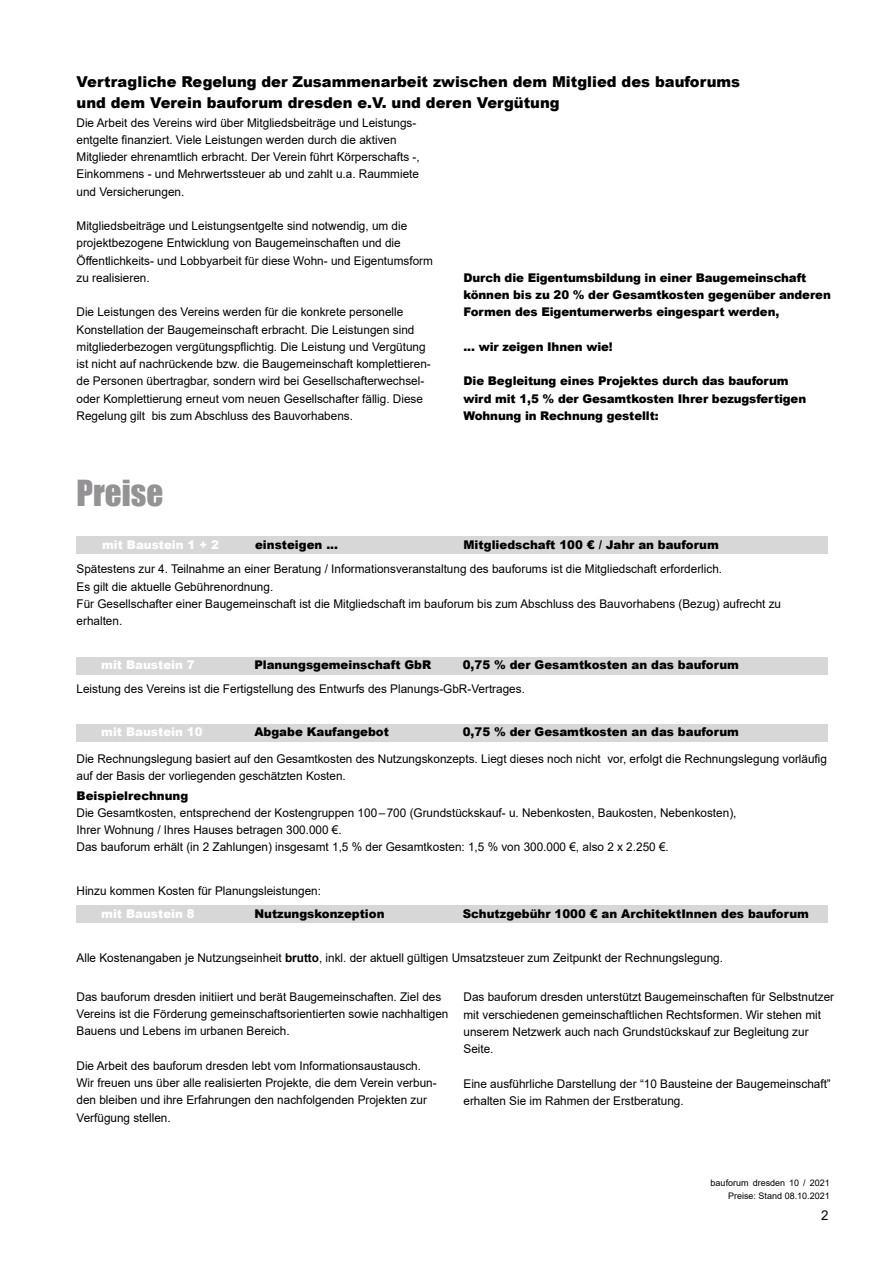
<style>
.page{position:relative;width:893px;height:1263px;background:#fff}
.page>*{position:absolute;margin:0;border:0;box-sizing:border-box;transform-origin:0 0}
.t1{font:33px "Impact";color:#949294}
.t2{font:900 15px/21px "Arial";color:#000}
.t3{font:13.5px "Arial";color:#000}
.t4{font:12px/17.2px "Arial";color:#000}
.t5{font:900 12px/17.2px "Arial";letter-spacing:-.01em;color:#000}
.t6{font:900 12px "Arial";color:#fff}
.t7{font:9px/12.8px "Arial";color:#000;text-align:right}
.s1{font-weight:700}
</style>
<div class="page">
<div style="left:77px;top:536px;width:751px;height:18px;background:#d6d7d6"></div>
<div style="left:77px;top:657px;width:751px;height:17px;background:#d6d7d6"></div>
<div style="left:77px;top:905px;width:751px;height:18px;background:#d6d7d6"></div>
<div style="left:77px;top:724px;width:751px;height:17px;background:#d6d7d6"></div>
<p class="t2" style="left:77px;top:70px;width:665px">Vertragliche Regelung der Zusammenarbeit zwischen dem Mitglied des bauforums und dem Verein bauforum dresden e.V. und deren Vergütung</p>
<p class="t4" style="left:77px;top:114px;width:345px">Die Arbeit des Vereins wird über Mitgliedsbeiträge und Leistungs&shy;entgelte finanziert. Viele Leistungen werden durch die aktiven Mitglieder ehrenamtlich erbracht. Der Verein führt Körperschafts -, Einkommens - und Mehrwertssteuer ab und zahlt u.a. Raummiete und Versicherungen.</p>
<p class="t4" style="left:77px;top:217px;width:358px">Mitgliedsbeiträge und Leistungsentgelte sind notwendig, um die projektbezogene Entwicklung von Baugemeinschaften und die Öffentlichkeits- und Lobbyarbeit für diese Wohn- und Eigentumsform zu realisieren.</p>
<p class="t4" style="left:77px;top:304px;width:356px">Die Leistungen des Vereins werden für die konkrete personelle Konstellation der Baugemeinschaft erbracht. Die Leistungen sind mitgliederbezogen vergütungspflichtig. Die Leistung und Vergütung ist nicht auf nachrückende bzw. die Baugemeinschaft komplettieren&shy;de Personen übertragbar, sondern wird bei Gesellschafterwechsel&shy;oder Komplettierung erneut vom neuen Gesellschafter fällig. Diese Regelung gilt bis zum Abschluss des Bauvorhabens.</p>
<p class="t5" style="left:463px;top:268px;width:369px">Durch die Eigentumsbildung in einer Baugemeinschaft können bis zu 20 % der Gesamtkosten gegenüber anderen<br>Formen des Eigentumerwerbs eingespart werden,</p>
<p class="t5" style="left:463px;top:337px;width:151px">... wir zeigen Ihnen wie!</p>
<p class="t5" style="left:463px;top:372px;width:344px">Die Begleitung eines Projektes durch das bauforum wird mit 1,5 % der Gesamtkosten Ihrer bezugsfertigen<br>Wohnung in Rechnung gestellt:</p>
<h1 class="t1" style="left:77px;top:467px;width:88px">Preise</h1>
<p class="t6" style="left:102px;top:536px;width:118px">mit Baustein 1 + 2</p>
<p class="t5" style="left:255px;top:535px;width:84px">einsteigen ...</p>
<p class="t5" style="left:463px;top:535px;width:257px">Mitgliedschaft 100 € / Jahr an bauforum</p>
<p class="t4" style="left:77px;top:560px;width:706px">Spätestens zur 4. Teilnahme an einer Beratung / Informationsveranstaltung des bauforums ist die Mitgliedschaft erforderlich.<br>Es gilt die aktuelle Gebührenordnung.<br>Für Gesellschafter einer Baugemeinschaft ist die Mitgliedschaft im bauforum bis zum Abschluss des Bauvorhabens (Bezug) aufrecht zu erhalten.</p>
<p class="t6" style="left:101px;top:656px;width:95px">mit Baustein 7</p>
<p class="t5" style="left:254px;top:656px;width:178px">Planungsgemeinschaft GbR</p>
<p class="t5" style="left:463px;top:656px;width:278px">0,75 % der Gesamtkosten an das bauforum</p>
<p class="t4" style="left:77px;top:680px;width:450px">Leistung des Vereins ist die Fertigstellung des Entwurfs des Planungs-GbR-Vertrages.</p>
<p class="t6" style="left:101px;top:723px;width:103px">mit Baustein 10</p>
<p class="t5" style="left:254px;top:723px;width:136px">Abgabe Kaufangebot</p>
<p class="t5" style="left:463px;top:723px;width:278px">0,75 % der Gesamtkosten an das bauforum</p>
<p class="t4" style="left:77px;top:750px;width:752px">Die Rechnungslegung basiert auf den Gesamtkosten des Nutzungskonzepts. Liegt dieses noch nicht vor, erfolgt die Rechnungslegung vorläufig auf der Basis der vorliegenden geschätzten Kosten.</p>
<p class="t5" style="left:77px;top:786px;width:113px">Beispielrechnung</p>
<p class="t4" style="left:77px;top:804px;width:661px">Die Gesamtkosten, entsprechend der Kostengruppen 100–700 (Grundstückskauf- u. Nebenkosten, Baukosten, Nebenkosten),<br>Ihrer Wohnung / Ihres Hauses betragen 300.000 €.<br>Das bauforum erhält (in 2 Zahlungen) insgesamt 1,5 % der Gesamtkosten: 1,5 % von 300.000 €, also 2 x 2.250 €.</p>
<p class="t4" style="left:77px;top:882px;width:246px">Hinzu kommen Kosten für Planungsleistungen:</p>
<p class="t6" style="left:101px;top:904px;width:95px">mit Baustein 8</p>
<p class="t5" style="left:254px;top:904px;width:132px">Nutzungskonzeption</p>
<p class="t5" style="left:463px;top:904px;width:348px">Schutzgebühr 1000 € an ArchitektInnen des bauforum</p>
<p class="t4" style="left:77px;top:949px;width:648px">Alle Kostenangaben je Nutzungseinheit <span class="s1">brutto</span>, inkl. der aktuell gültigen Umsatzsteuer zum Zeitpunkt der Rechnungslegung.</p>
<p class="t4" style="left:77px;top:988px;width:373px">Das bauforum dresden initiiert und berät Baugemeinschaften. Ziel des<br>Vereins ist die Förderung gemeinschaftsorientierten sowie nachhaltigen<br>Bauens und Lebens im urbanen Bereich.</p>
<p class="t4" style="left:77px;top:1057px;width:362px">Die Arbeit des bauforum dresden lebt vom Informationsaustausch.<br>Wir freuen uns über alle realisierten Projekte, die dem Verein verbun&shy;den bleiben und ihre Erfahrungen den nachfolgenden Projekten zur Verfügung stellen.</p>
<p class="t4" style="left:463px;top:988px;width:372px">Das bauforum dresden unterstützt Baugemeinschaften für Selbstnutzer mit verschiedenen gemeinschaftlichen Rechtsformen. Wir stehen mit unserem Netzwerk auch nach Grundstückskauf zur Begleitung zur Seite.</p>
<p class="t4" style="left:463px;top:1075px;width:369px">Eine ausführliche Darstellung der “10 Bausteine der Baugemeinschaft” erhalten Sie im Rahmen der Erstberatung.</p>
<p class="t7" style="left:711px;top:1176px;width:121px">bauforum dresden 10 / 2021<br>Preise: Stand 08.10.2021</p>
<p class="t3" style="left:821px;top:1205px;width:9px">2</p>
</div>
